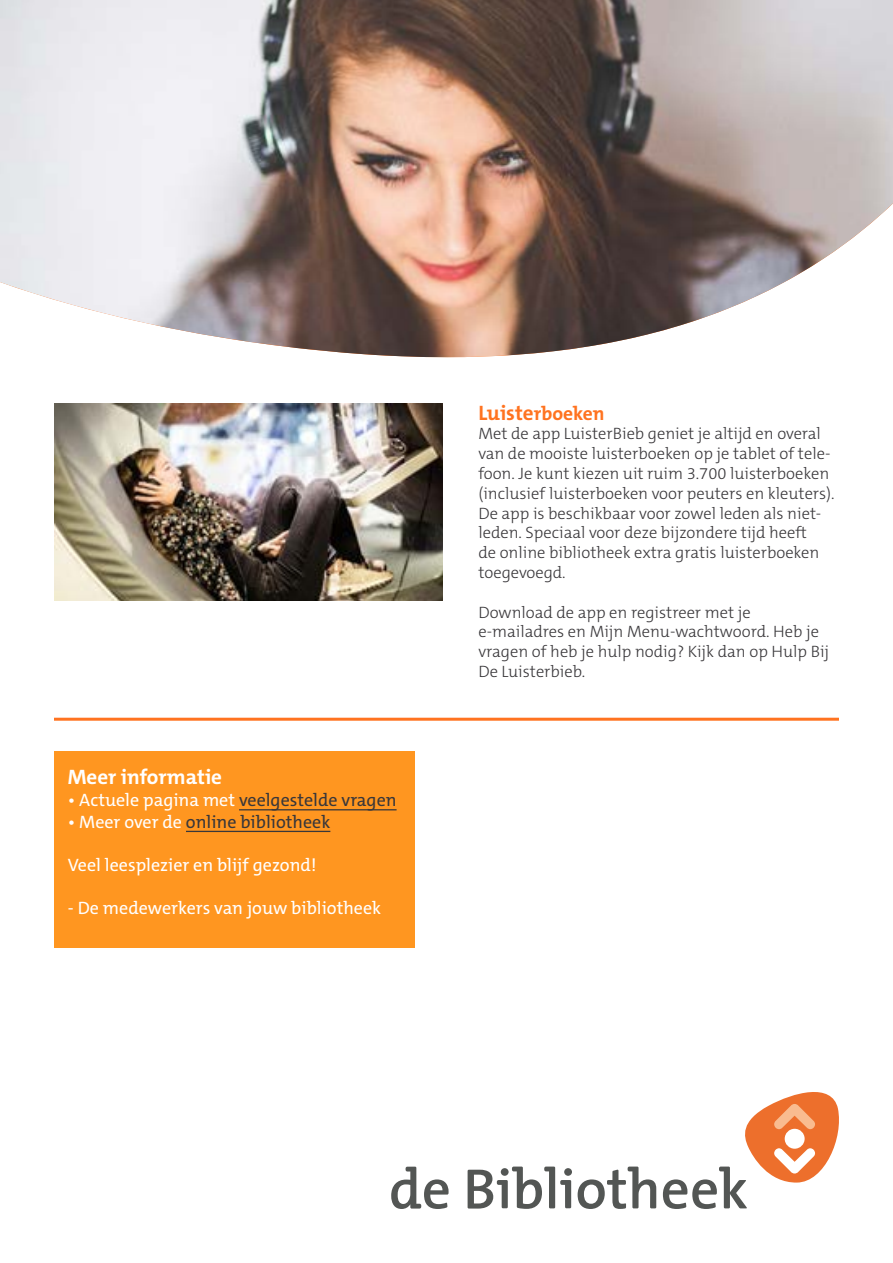
<style>
.page{position:relative;width:893px;height:1263px;background:#fff}
.page>*{position:absolute;margin:0;border:0;box-sizing:border-box;transform-origin:0 0}
.t1{font:700 21px "The Mix C5";color:#fff}
.t2{font:700 19.5px "The Mix C5";color:#ff7320}
.t3{font:18px "The Mix C5";color:#39373a}
.t4{font:18px "The Mix C5";color:#fff}
.t5{font:300 16.5px/19.8px "The Mix C5";color:#39373a}
.s1{color:#fff}
.s2{font-size:21px}
</style>
<div class="page">
<div style="left:54px;top:752px;width:361px;height:196px;background:#ff9620"></div>
<svg style="left:391px;top:1166px;width:58px;height:43px"></svg>
<svg style="left:578px;top:1166px;width:78px;height:43px"></svg>
<svg style="left:468px;top:1166px;width:103px;height:43px"></svg>
<svg style="left:663px;top:1092px;width:176px;height:117px"></svg>
<img style="left:54px;top:404px;width:388px;height:197px">
<img style="left:0;top:0;width:893px;height:358px">
<hr style="left:239px;top:809px;width:158px;height:1px;background:#39373a">
<hr style="left:186px;top:831px;width:144px;height:1px;background:#39373a">
<hr style="left:54px;top:718px;width:785px;height:3px;background:#ff7320">
<p class="t1" style="left:68px;top:764px;width:156px">Meer informatie</p>
<p class="t3" style="left:68px;top:788px;width:330px"><span class="s1">• Actuele pagina met</span> veelgestelde vragen</p>
<p class="t3" style="left:68px;top:810px;width:264px"><span class="s1">• Meer over de</span> online bibliotheek</p>
<p class="t4" style="left:68px;top:853px;width:250px">Veel leesplezier en blijf gezond!</p>
<p class="t4" style="left:68px;top:896px;width:315px">- De medewerkers van jouw bibliotheek</p>
<p class="t2" style="left:478px;top:400px;width:128px"><span class="s2">Luiste</span>rboeken</p>
<p class="t5" style="left:478px;top:424px;width:358px">Met de app LuisterBieb geniet je altijd en overal van de mooiste luisterboeken op je tablet of tele&shy;foon. Je kunt kiezen uit ruim 3.700 luisterboeken (inclusief luisterboeken voor peuters en kleuters).<br>De app is beschikbaar voor zowel leden als niet&shy;leden. Speciaal voor deze bijzondere tijd heeft<br>de online bibliotheek extra gratis luisterboeken toegevoegd.</p>
<p class="t5" style="left:478px;top:602px;width:352px">Download de app en registreer met je e-mailadres en Mijn Menu-wachtwoord. Heb je vragen of heb je hulp nodig? Kijk dan op Hulp Bij De Luisterbieb.</p>
</div>
